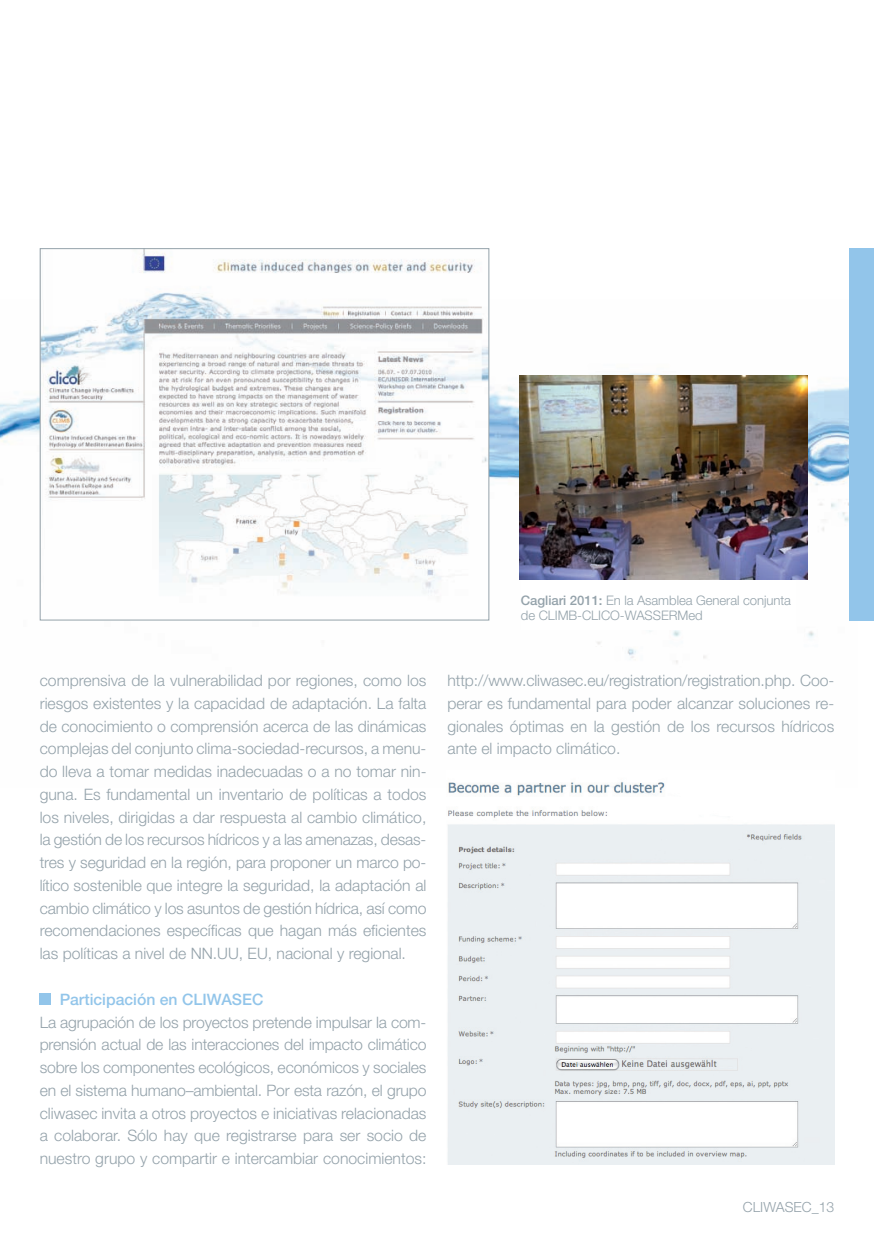
<style>
.page{position:relative;width:874px;height:1241px;background:#fff}
.page>*{position:absolute;margin:0;border:0;box-sizing:border-box;transform-origin:0 0}
.t1{font:300 15.75px/22.8px "Helvetica Neue";color:#94a2aa}
.t2{font:500 15.75px "Helvetica Neue";color:#92c5ea}
.t3{font:300 14px "Helvetica Neue";color:#94a2aa}
.t4{font:300 13.12px/15.8px "Helvetica Neue";letter-spacing:-.005em;color:#94a2aa}
.s1{font-weight:500}
</style>
<div class="page">
<img style="left:0;top:299px;width:856px;height:365px">
<img style="left:42px;top:250px;width:445px;height:368px">
<img style="left:447px;top:782px;width:386px;height:381px">
<div style="left:520px;top:527px;width:275px;height:102px;background:#fff"></div>
<img style="left:519px;top:375px;width:288px;height:204px">
<div style="left:848px;top:248px;width:25px;height:372px;background:#92c5ea"></div>
<div style="left:40px;top:993px;width:11px;height:11px;background:#92c5ea"></div>
<p class="t1" style="left:40px;top:668px;width:388px">comprensiva de la vulnerabilidad por regiones, como los riesgos existentes y la capacidad de adaptación. La falta de conocimiento o comprensión acerca de las dinámicas complejas del conjunto clima-sociedad-recursos, a menu&shy;do lleva a tomar medidas inadecuadas o a no tomar nin&shy;guna. Es fundamental un inventario de políticas a todos los niveles, dirigidas a dar respuesta al cambio climático, la gestión de los recursos hídricos y a las amenazas, desas&shy;tres y seguridad en la región, para proponer un marco po&shy;lítico sostenible que integre la seguridad, la adaptación al cambio climático y los asuntos de gestión hídrica, así como recomendaciones específicas que hagan más eficientes las políticas a nivel de NN.UU, EU, nacional y regional.</p>
<p class="t2" style="left:60px;top:989px;width:205px">Participación en CLIWASEC</p>
<p class="t1" style="left:40px;top:1010px;width:388px">La agrupación de los proyectos pretende impulsar la com&shy;prensión actual de las interacciones del impacto climático sobre los componentes ecológicos, económicos y sociales en el sistema humano–ambiental. Por esta razón, el grupo cliwasec invita a otros proyectos e iniciativas relacionadas a colaborar. Sólo hay que registrarse para ser socio de nuestro grupo y compartir e intercambiar conocimientos:</p>
<p class="t4" style="left:520px;top:591px;width:271px"><span class="s1">Cagliari 2011:</span> En la Asamblea General conjunta de CLIMB-CLICO-WASSERMed</p>
<p class="t1" style="left:447px;top:668px;width:388px">http://www.cliwasec.eu/registration/registration.php. Coo&shy;perar es fundamental para poder alcanzar soluciones re&shy;gionales óptimas en la gestión de los recursos hídricos ante el impacto climático.</p>
<p class="t3" style="left:742px;top:1198px;width:93px">CLIWASEC_13</p>
</div>
